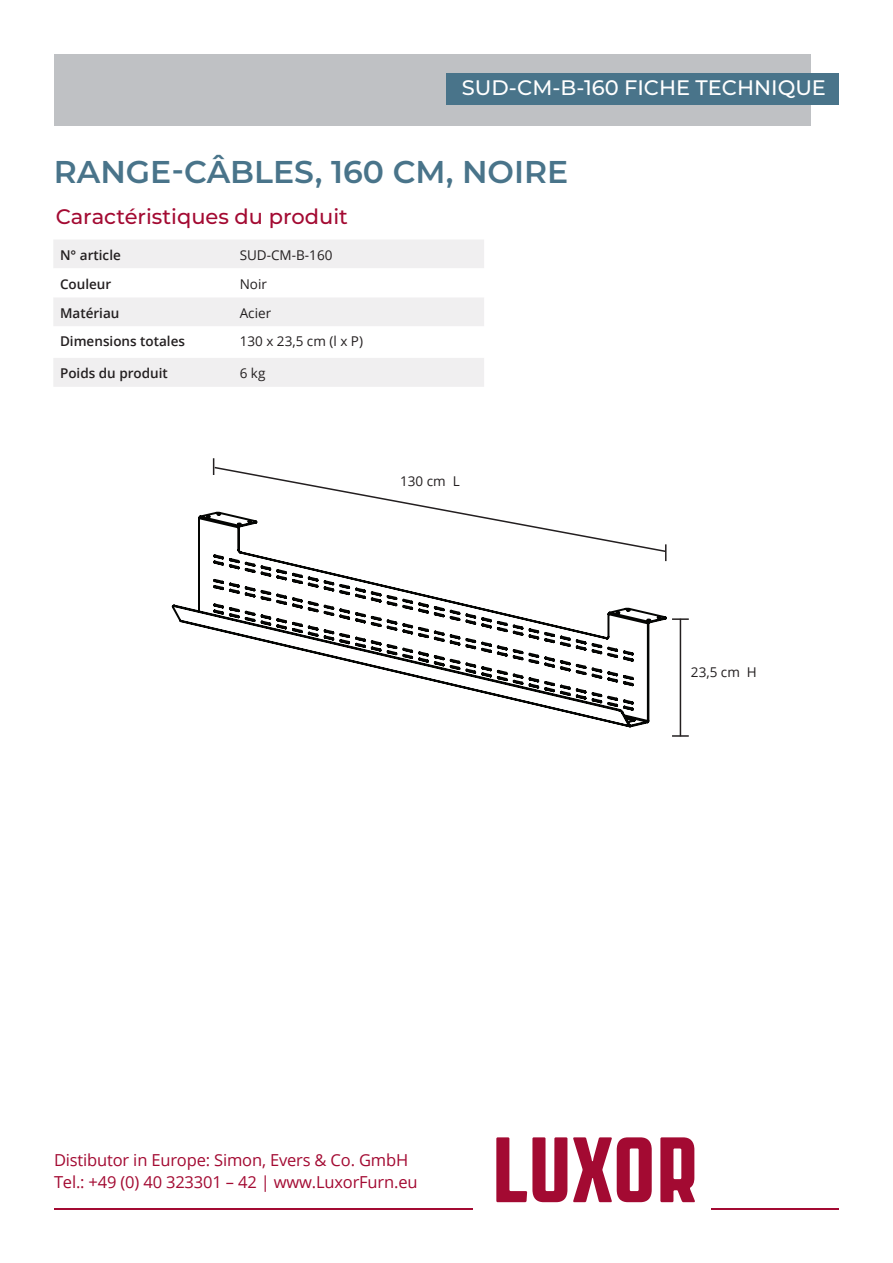
<style>
.page{position:relative;width:893px;height:1263px;background:#fff}
.page>*{position:absolute;margin:0;border:0;box-sizing:border-box;transform-origin:0 0}
.t1{font:600 31.5px "Montserrat";color:#49748a}
.t2{font:500 21px "Montserrat";color:#fff}
.t3{font:500 21px "Montserrat";color:#a30a32}
.Footer_Contact_info{font:16.5px "Open Sans";letter-spacing:-.01em;color:#a30a32}
.t4{font:600 13.5px "Open Sans";color:#231f20}
.t5{font:13.5px "Open Sans";color:#231f20}
</style>
<div class="page">
<div style="left:54px;top:55px;width:757px;height:71px;background:#bfc1c4"></div>
<div style="left:446px;top:73px;width:393px;height:31px;background:#49748a"></div>
<svg style="left:53px;top:240px;width:431px;height:147px;fill:#f0eff0"></svg>
<svg style="left:53px;top:268px;width:431px;height:29px"></svg>
<svg style="left:496px;top:1137px;width:71px;height:65px"></svg>
<svg style="left:573px;top:1137px;width:79px;height:65px"></svg>
<svg style="left:660px;top:1137px;width:35px;height:65px"></svg>
<hr style="left:54px;top:1208px;width:419px;height:2px;background:#a30a32">
<hr style="left:711px;top:1208px;width:128px;height:2px;background:#a30a32">
<svg style="left:171px;top:512px;width:496px;height:216px"></svg>
<svg style="left:213px;top:458px;width:454px;height:103px"></svg>
<hr style="left:680px;top:619px;width:1px;height:117px;background:#231f20">
<svg style="left:672px;top:735px;width:17px;height:2px"></svg>
<svg style="left:672px;top:618px;width:17px;height:2px"></svg>
<p class="t2" style="left:462px;top:73px;width:366px">SUD-CM-B-160 FICHE TECHNIQUE</p>
<p class="t1" style="left:54px;top:149px;width:516px">RANGE-CÂBLES, 160 CM, NOIRE</p>
<p class="t3" style="left:56px;top:202px;width:294px">Caractéristiques du produit</p>
<p class="t4" style="left:60px;top:246px;width:62px">N° article</p>
<p class="t5" style="left:240px;top:246px;width:94px">SUD-CM-B-160</p>
<p class="t4" style="left:60px;top:274px;width:53px">Couleur</p>
<p class="t5" style="left:240px;top:274px;width:29px">Noir</p>
<p class="t4" style="left:60px;top:303px;width:61px">Matériau</p>
<p class="t5" style="left:240px;top:303px;width:33px">Acier</p>
<p class="t4" style="left:60px;top:332px;width:126px">Dimensions totales</p>
<p class="t5" style="left:240px;top:332px;width:125px">130 x 23,5 cm (l x P)</p>
<p class="t4" style="left:60px;top:364px;width:109px">Poids du produit</p>
<p class="t5" style="left:240px;top:364px;width:27px">6 kg</p>
<p class="t5" style="left:400px;top:472px;width:61px">130 cm L</p>
<p class="Footer_Contact_info" style="left:54px;top:1148px;width:356px">Distibutor in Europe: Simon, Evers &amp; Co. GmbH</p>
<p class="Footer_Contact_info" style="left:54px;top:1171px;width:365px">Tel.: +49 (0) 40 323301 – 42 | www.LuxorFurn.eu</p>
<p class="t5" style="left:691px;top:663px;width:67px">23,5 cm H</p>
</div>
